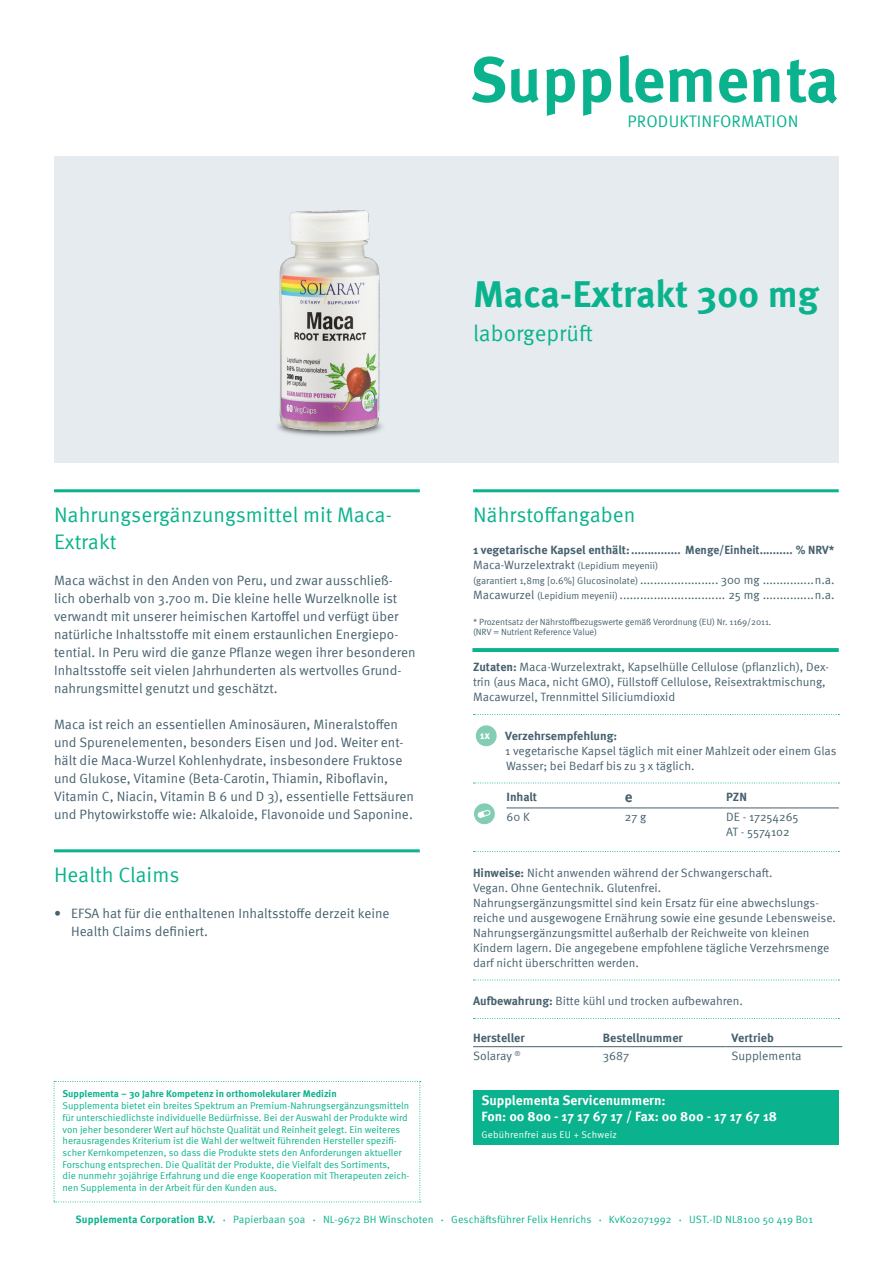
<style>
.page{position:relative;width:893px;height:1263px;background:#fff}
.page>*{position:absolute;margin:0;border:0;box-sizing:border-box;transform-origin:0 0}
.Produkt_Titel{font:700 63.45px "Meta Pro";color:#0ab38d}
.Produkt_Titel-2{font:700 37.5px "Meta Pro";color:#0ab38d}
.Produkt_Subline{font:22.5px "Meta Pro";color:#0ab38d}
.Headline-Grün{font:21px/27px "Meta Pro";color:#0ab38d}
.t1{font:16.65px "Meta Pro";letter-spacing:.01em;color:#0ab38d}
.Nährstoffangaben{font:700 15px "Meta Pro";color:#46616e}
.Fließtext{font:13.5px/18px "Meta Pro";color:#46616e}
.Servicenummern{font:700 13.5px/16.2px "Meta Pro";color:#fff}
.Nährstoffangaben-2{font:700 12.15px "Meta Pro";color:#46616e}
.Nährstoffangaben-3{font:12.15px "Meta Pro";letter-spacing:-.005em;color:#46616e}
.Fließtext_klein{font:12.15px "Meta Pro";color:#46616e}
.Fließtext_klein_mit{font:12px/15px "Meta Pro";color:#46616e}
.Nährstoffangaben-4{font:12px/15px "Meta Pro";letter-spacing:-.005em;color:#46616e}
.Nährstoffangaben-5{font:700 12px "Meta Pro";color:#46616e}
.Fließtext-2{font:700 10.95px "Meta Pro";color:#fff}
.t2{font:10.5px "Meta Pro";letter-spacing:.01em;color:#0ab38d}
.t3{font:700 10.5px "Meta Pro";letter-spacing:.01em;color:#0ab38d}
.Supplementa_Text_Kle{font:9.75px/11.7px "Meta Pro";color:#0ab38d}
.Servicenummern-2{font:9.75px "Meta Pro";letter-spacing:.02em;color:#fff}
.Nährstoffangaben-6{font:9px/10.5px "Meta Pro";letter-spacing:-.01em;color:#46616e}
.s1{font-weight:700}
.s2{font-size:9.75px}
.s3{font-size:4.5px}
</style>
<div class="page">
<div style="left:54px;top:156px;width:785px;height:306px;background:#e6ebef"></div>
<hr style="left:54px;top:489px;width:366px;height:3px;background:#0ab38d">
<hr style="left:54px;top:849px;width:366px;height:3px;background:#0ab38d">
<hr style="left:473px;top:489px;width:366px;height:3px;background:#0ab38d">
<svg style="left:473px;top:714px;width:366px;height:1px"></svg>
<svg style="left:473px;top:783px;width:366px;height:1px"></svg>
<svg style="left:473px;top:851px;width:366px;height:1px"></svg>
<svg style="left:473px;top:980px;width:366px;height:1px"></svg>
<svg style="left:473px;top:1018px;width:366px;height:1px"></svg>
<div style="left:473px;top:1090px;width:366px;height:55px;background:#0ab38d"></div>
<div style="left:476px;top:725px;width:21px;height:21px;background:#83cdb5;border-radius:50%"></div>
<hr style="left:506px;top:808px;width:113px;height:1px;background:#46616e">
<hr style="left:619px;top:808px;width:107px;height:1px;background:#46616e">
<hr style="left:726px;top:808px;width:113px;height:1px;background:#46616e">
<div style="left:474px;top:803px;width:21px;height:21px;background:#83cdb5;border-radius:50%"></div>
<svg style="left:478px;top:810px;width:12px;height:8px"></svg>
<hr style="left:473px;top:1046px;width:124px;height:1px;background:#46616e">
<hr style="left:597px;top:1046px;width:129px;height:1px;background:#46616e">
<hr style="left:726px;top:1046px;width:116px;height:1px;background:#46616e">
<svg style="left:54px;top:1081px;width:367px;height:121px"></svg>
<hr style="left:472px;top:648px;width:367px;height:3px;background:#0ab38d">
<img style="left:277px;top:210px;width:105px;height:226px">
<p class="Produkt_Titel" style="left:470px;top:30px;width:371px">Supplementa</p>
<p class="t1" style="left:628px;top:109px;width:172px">PRODUKTINFORMATION</p>
<p class="Produkt_Titel-2" style="left:473px;top:264px;width:347px">Maca-Extrakt 300 mg</p>
<p class="Produkt_Subline" style="left:473px;top:316px;width:121px">laborgeprüft</p>
<p class="Headline-Grün" style="left:54px;top:500px;width:339px">Nahrungsergänzungsmittel mit Maca-<br>Extrakt</p>
<p class="Fließtext" style="left:54px;top:570px;width:363px">Maca wächst in den Anden von Peru, und zwar ausschließ&shy;lich oberhalb von 3.700 m. Die kleine helle Wurzelknolle ist verwandt mit unserer heimischen Kartoffel und verfügt über natürliche Inhaltsstoffe mit einem erstaunlichen Energiepo&shy;tential. In Peru wird die ganze Pflanze wegen ihrer besonderen Inhaltsstoffe seit vielen Jahrhunderten als wertvolles Grund&shy;nahrungsmittel genutzt und geschätzt.</p>
<p class="Fließtext" style="left:54px;top:714px;width:361px">Maca ist reich an essentiellen Aminosäuren, Mineralstoffen und Spurenelementen, besonders Eisen und Jod. Weiter ent&shy;hält die Maca-Wurzel Kohlenhydrate, insbesondere Fruktose und Glukose, Vitamine (Beta-Carotin, Thiamin, Riboflavin, Vitamin C, Niacin, Vitamin B 6 und D 3), essentielle Fettsäuren und Phytowirkstoffe wie: Alkaloide, Flavonoide und Saponine.</p>
<p class="Headline-Grün" style="left:54px;top:860px;width:127px">Health Claims</p>
<p class="Fließtext" style="left:71px;top:903px;width:320px;text-indent:-17px">• EFSA hat für die enthaltenen Inhaltsstoffe derzeit keine<br>Health Claims definiert.</p>
<p class="Supplementa_Text_Kle" style="left:63px;top:1087px;width:348px"><span class="s1">Supplementa – 30 Jahre Kompetenz in orthomolekularer Medizin<br></span>Supplementa bietet ein breites Spektrum an Premium-Nahrungsergänzungsmitteln für unterschiedlichste individuelle Bedürfnisse. Bei der Auswahl der Produkte wird von jeher besonderer Wert auf höchste Qualität und Reinheit gelegt. Ein weiteres herausragendes Kriterium ist die Wahl der weltweit führenden Hersteller spezifi&shy;scher Kernkompetenzen, so dass die Produkte stets den Anforderungen aktueller Forschung entsprechen. Die Qualität der Produkte, die Vielfalt des Sortiments,<br>die nunmehr 30jährige Erfahrung und die enge Kooperation mit Therapeuten zeich&shy;nen Supplementa in der Arbeit für den Kunden aus.</p>
<p class="Headline-Grün" style="left:473px;top:500px;width:164px">Nährstoffangaben</p>
<p class="Nährstoffangaben-5" style="left:473px;top:541px;width:363px">1 vegetarische Kapsel enthält:............... Menge/Einheit.......... % NRV*</p>
<p class="Nährstoffangaben-4" style="left:473px;top:557px;width:363px">Maca-Wurzelextrakt <span class="s2">(Lepidium meyenii)<br>(garantiert 1,8mg [0.6%] Glucosinolate)</span> ....................... 300 mg ...............n.a.</p>
<p class="Nährstoffangaben-4" style="left:473px;top:587px;width:363px">Macawurzel <span class="s2">(Lepidium meyenii)</span> ............................... 25 mg ...............n.a.</p>
<p class="Nährstoffangaben-6" style="left:473px;top:616px;width:300px">* Prozentsatz der Nährstoffbezugswerte gemäß Verordnung (EU) Nr. 1169/2011. (NRV = Nutrient Reference Value)</p>
<p class="Fließtext_klein_mit" style="left:473px;top:659px;width:357px"><span class="s1">Zutaten:</span> Maca-Wurzelextrakt, Kapselhülle Cellulose (pflanzlich), Dex&shy;trin (aus Maca, nicht GMO), Füllstoff Cellulose, Reisextraktmischung,<br>Macawurzel, Trennmittel Siliciumdioxid</p>
<p class="Fließtext-2" style="left:480px;top:727px;width:12px">1x</p>
<p class="Fließtext_klein_mit" style="left:505px;top:727px;width:333px"><span class="s1">Verzehrsempfehlung:<br></span>1 vegetarische Kapsel täglich mit einer Mahlzeit oder einem Glas<br>Wasser; bei Bedarf bis zu 3 x täglich.</p>
<p class="Nährstoffangaben-5" style="left:506px;top:788px;width:32px">Inhalt</p>
<p class="Nährstoffangaben" style="left:625px;top:785px;width:9px">e</p>
<p class="Nährstoffangaben-5" style="left:726px;top:788px;width:22px">PZN</p>
<p class="Nährstoffangaben-4" style="left:506px;top:809px;width:25px">60 K</p>
<p class="Nährstoffangaben-4" style="left:625px;top:809px;width:23px">27 g</p>
<p class="Nährstoffangaben-4" style="left:726px;top:809px;width:74px">DE - 17254265<br>AT - 5574102</p>
<p class="Fließtext_klein_mit" style="left:473px;top:864px;width:364px"><span class="s1">Hinweise:</span> Nicht anwenden während der Schwangerschaft.<br>Vegan. Ohne Gentechnik. Glutenfrei.<br>Nahrungsergänzungsmittel sind kein Ersatz für eine abwechslungs&shy;reiche und ausgewogene Ernährung sowie eine gesunde Lebensweise.<br>Nahrungsergänzungsmittel außerhalb der Reichweite von kleinen Kindern lagern. Die angegebene empfohlene tägliche Verzehrsmenge darf nicht überschritten werden.</p>
<p class="Fließtext_klein_mit" style="left:473px;top:993px;width:271px"><span class="s1">Aufbewahrung:</span> Bitte kühl und trocken aufbewahren.</p>
<p class="Nährstoffangaben-2" style="left:473px;top:1029px;width:53px">Hersteller</p>
<p class="Nährstoffangaben-2" style="left:603px;top:1029px;width:82px">Bestellnummer</p>
<p class="Nährstoffangaben-2" style="left:732px;top:1029px;width:44px">Vertrieb</p>
<p class="Nährstoffangaben-3" style="left:473px;top:1047px;width:49px">Solaray <sup>®</sup></p>
<p class="Fließtext_klein" style="left:603px;top:1047px;width:28px">3687</p>
<p class="Nährstoffangaben-3" style="left:732px;top:1047px;width:71px">Supplementa</p>
<p class="Servicenummern" style="left:482px;top:1091px;width:297px">Supplementa Servicenummern:<br>Fon: 00 800 - 17 17 67 17 / Fax: 00 800 - 17 17 67 18</p>
<p class="Servicenummern-2" style="left:482px;top:1127px;width:137px">Gebührenfrei aus EU + Schweiz</p>
<p class="t3" style="left:76px;top:1211px;width:141px">Supplementa Corporation B.V.</p>
<p class="t2" style="left:223px;top:1211px;width:84px"><span class="s3">•</span> Papierbaan 50a</p>
<p class="t2" style="left:313px;top:1211px;width:122px"><span class="s3">•</span> NL-9672 BH Winschoten</p>
<p class="t2" style="left:441px;top:1211px;width:152px"><span class="s3">•</span> Geschäftsführer Felix Henrichs</p>
<p class="t2" style="left:599px;top:1211px;width:74px"><span class="s3">•</span> KvK02071992</p>
<p class="t2" style="left:679px;top:1211px;width:135px"><span class="s3">•</span> UST.-ID NL8100 50 419 B01</p>
</div>
